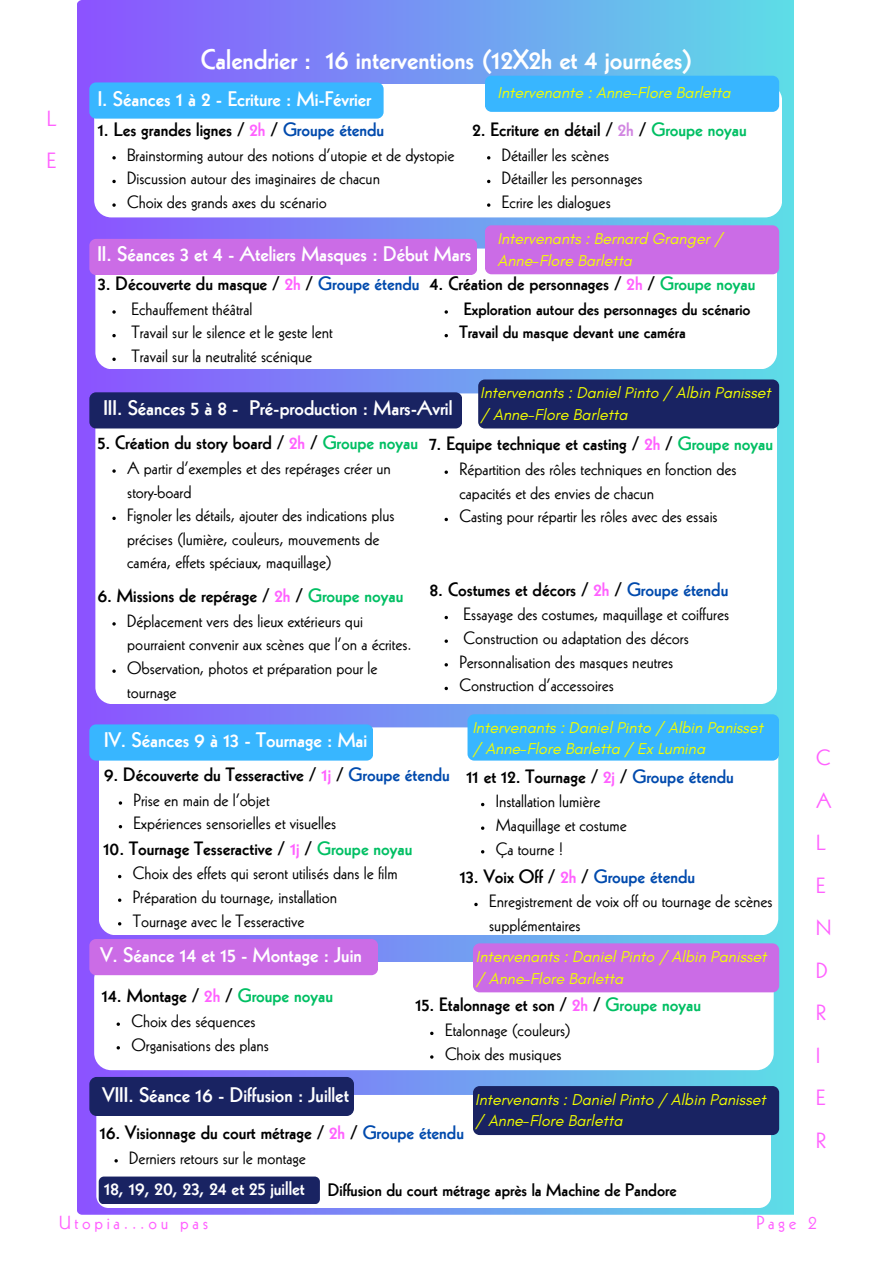
<style>
.page{position:relative;width:894px;height:1264px;background:#fff}
.page>*{position:absolute;margin:0;border:0;box-sizing:border-box;transform-origin:0 0}
.t1{font:800 27.45px "Kabel LT Pro";color:#fff}
.t2{font:21.45px/42.6px "Kabel LT Pro";color:#ff61ff}
.t3{font:800 20.55px "Kabel LT Pro";color:#fff}
.t4{font:800 19.05px "Kabel LT Pro";color:#fff}
.t5{font:800 18.75px "Kabel LT Pro";color:#000}
.t6{font:18.6px "Kabel LT Pro";letter-spacing:.2em;color:#ff61ff}
.t7{font:800 17.55px "Kabel LT Pro";color:#000}
.t8{font:17.4px/23.7px "Kabel LT Pro";color:#000}
.t9{font:800 17.4px/23.7px "Kabel LT Pro";color:#000}
.t10{font:italic 16.05px/21.3px "Glacial Indifference";color:#f2ff00}
.s1{color:#ff61ff}
.s2{color:#004aad}
.s3{color:#d185e1}
.s4{color:#00bf63}
</style>
<div class="page">
<div style="left:77px;top:0;width:728px;height:1214px;background:linear-gradient(to right,#8c52ff,#5ee0e6);border-radius:5px"></div>
<div style="left:99px;top:727px;width:679px;height:208px;background:#fff;border-radius:17px"></div>
<div style="left:94px;top:84px;width:687px;height:133px;background:#fff;border-radius:17px"></div>
<div style="left:95px;top:393px;width:681px;height:311px;background:#fff;border-radius:17px"></div>
<div style="left:89px;top:82px;width:294px;height:37px;background:#38b6ff;border-radius:7px"></div>
<div style="left:96px;top:1094px;width:674px;height:113px;background:#fff;border-radius:12px"></div>
<div style="left:95px;top:248px;width:681px;height:121px;background:#fff;border-radius:17px"></div>
<div style="left:99px;top:1176px;width:221px;height:28px;background:#192362;border-radius:5px"></div>
<div style="left:94px;top:961px;width:679px;height:109px;background:#fff;border-radius:17px"></div>
<div style="left:89px;top:1076px;width:265px;height:39px;background:#192362;border-radius:7px"></div>
<div style="left:89px;top:939px;width:289px;height:36px;background:#cb6ce6;border-radius:7px"></div>
<div style="left:89px;top:239px;width:388px;height:36px;background:#cb6ce6;border-radius:7px"></div>
<div style="left:89px;top:392px;width:373px;height:36px;background:#192362;border-radius:7px"></div>
<div style="left:89px;top:724px;width:284px;height:36px;background:#38b6ff;border-radius:7px"></div>
<svg style="left:112px;top:622px;width:4px;height:3px"></svg>
<svg style="left:112px;top:669px;width:4px;height:4px"></svg>
<svg style="left:444px;top:470px;width:4px;height:4px"></svg>
<svg style="left:444px;top:518px;width:4px;height:3px"></svg>
<svg style="left:112px;top:156px;width:4px;height:3px"></svg>
<svg style="left:112px;top:180px;width:4px;height:3px"></svg>
<svg style="left:112px;top:203px;width:4px;height:4px"></svg>
<svg style="left:112px;top:469px;width:4px;height:4px"></svg>
<svg style="left:112px;top:516px;width:4px;height:4px"></svg>
<svg style="left:487px;top:203px;width:3px;height:4px"></svg>
<svg style="left:112px;top:310px;width:4px;height:4px"></svg>
<svg style="left:112px;top:334px;width:4px;height:3px"></svg>
<svg style="left:112px;top:357px;width:4px;height:4px"></svg>
<svg style="left:444px;top:310px;width:4px;height:4px"></svg>
<svg style="left:444px;top:334px;width:4px;height:3px"></svg>
<div style="left:793px;top:0;width:100px;height:1263px;background:#fff"></div>
<div style="left:485px;top:76px;width:294px;height:36px;background:#38b6ff;border-radius:7px"></div>
<div style="left:485px;top:225px;width:294px;height:49px;background:#cb6ce6;border-radius:7px"></div>
<div style="left:478px;top:379px;width:301px;height:49px;background:#192362;border-radius:7px"></div>
<svg style="left:444px;top:616px;width:4px;height:3px"></svg>
<svg style="left:444px;top:639px;width:4px;height:4px"></svg>
<svg style="left:444px;top:686px;width:4px;height:4px"></svg>
<div style="left:467px;top:714px;width:312px;height:46px;background:#38b6ff;border-radius:7px"></div>
<div style="left:473px;top:943px;width:306px;height:49px;background:#cb6ce6;border-radius:7px"></div>
<svg style="left:114px;top:1159px;width:4px;height:3px"></svg>
<div style="left:473px;top:1086px;width:306px;height:49px;background:#192362;border-radius:7px"></div>
<p class="t2" style="left:47px;top:99px;width:11px">L<br>E</p>
<h1 class="t1" style="left:201px;top:49px;width:493px">Calendrier : 16 interventions (12X2h et 4 journées)</h1>
<p class="t3" style="left:98px;top:91px;width:275px">I. Séances 1 à 2 - Ecriture : Mi-Février</p>
<p class="t5" style="left:98px;top:122px;width:288px">1. Les grandes lignes / <span class="s1">2h</span> / <span class="s2">Groupe étendu</span></p>
<p class="t8" style="left:127px;top:145px;width:328px">Brainstorming autour des notions d’utopie et de dystopie<br>Discussion autour des imaginaires de chacun<br>Choix des grands axes du scénario</p>
<p class="t10" style="left:497px;top:82px;width:234px">Intervenante : Anne-Flore Barletta</p>
<p class="t5" style="left:472px;top:122px;width:276px">2. Ecriture en détail / <span class="s3">2h</span> / <span class="s4">Groupe noyau</span></p>
<p class="t8" style="left:501px;top:145px;width:142px">Détailler les scènes<br>Détailler les personnages<br>Ecrire les dialogues</p>
<p class="t3" style="left:97px;top:246px;width:375px">II. Séances 3 et 4 - Ateliers Masques : Début Mars</p>
<p class="t10" style="left:497px;top:228px;width:226px">Intervenants : Bernard Granger /<br>Anne-Flore Barletta</p>
<p class="t5" style="left:98px;top:276px;width:323px">3. Découverte du masque / <span class="s1">2h</span> / <span class="s2">Groupe étendu</span></p>
<p class="t8" style="left:131px;top:299px;width:203px">Echauffement théâtral<br>Travail sur le silence et le geste lent<br>Travail sur la neutralité scénique</p>
<p class="t5" style="left:430px;top:276px;width:327px">4. Création de personnages / <span class="s1">2h</span> / <span class="s4">Groupe noyau</span></p>
<p class="t9" style="left:459px;top:299px;width:292px">Exploration autour des personnages du scénario<br>Travail du masque devant une caméra</p>
<p class="t3" style="left:103px;top:399px;width:350px">III. Séances 5 à 8 - Pré-production : Mars-Avril</p>
<p class="t10" style="left:480px;top:382px;width:292px">Intervenants : Daniel Pinto / Albin Panisset / Anne-Flore Barletta</p>
<p class="t5" style="left:98px;top:435px;width:322px">5. Création du story board / <span class="s1">2h</span> / <span class="s4">Groupe noyau</span></p>
<p class="t8" style="left:127px;top:458px;width:269px">A partir d’exemples et des repérages créer un story-board<br>Fignoler les détails, ajouter des indications plus précises (lumière, couleurs, mouvements de caméra, effets spéciaux, maquillage)</p>
<p class="t5" style="left:98px;top:588px;width:307px">6. Missions de repérage / <span class="s1">2h</span> / <span class="s4">Groupe noyau</span></p>
<p class="t8" style="left:127px;top:611px;width:286px">Déplacement vers des lieux extérieurs qui pourraient convenir aux scènes que l’on a écrites.<br>Observation, photos et préparation pour le tournage</p>
<p class="t3" style="left:104px;top:732px;width:265px">IV. Séances 9 à 13 - Tournage : Mai</p>
<p class="t5" style="left:430px;top:436px;width:345px">7. Equipe technique et casting / <span class="s1">2h</span> / <span class="s4">Groupe noyau</span></p>
<p class="t8" style="left:459px;top:459px;width:279px">Répartition des rôles techniques en fonction des capacités et des envies de chacun<br>Casting pour répartir les rôles avec des essais</p>
<p class="t5" style="left:430px;top:582px;width:300px">8. Costumes et décors / <span class="s1">2h</span> / <span class="s2">Groupe étendu</span></p>
<p class="t8" style="left:459px;top:604px;width:271px">Essayage des costumes, maquillage et coiffures Construction ou adaptation des décors Personnalisation des masques neutres Construction d’accessoires</p>
<p class="t10" style="left:472px;top:716px;width:292px">Intervenants : Daniel Pinto / Albin Panisset / Anne-Flore Barletta / Ex Lumina</p>
<p class="t5" style="left:104px;top:767px;width:347px">9. Découverte du Tesseractive / <span class="s1">1j</span> / <span class="s2">Groupe étendu</span></p>
<p class="t8" style="left:134px;top:790px;width:204px">Prise en main de l’objet<br>Expériences sensorielles et visuelles</p>
<p class="t5" style="left:103px;top:840px;width:310px">10. Tournage Tesseractive / <span class="s1">1j</span> / <span class="s4">Groupe noyau</span></p>
<p class="t8" style="left:133px;top:863px;width:266px">Choix des effets qui seront utilisés dans le film<br>Préparation du tournage, installation<br>Tournage avec le Tesseractive</p>
<p class="t5" style="left:466px;top:768px;width:269px">11 et 12. Tournage / <span class="s1">2j</span> / <span class="s2">Groupe étendu</span></p>
<p class="t8" style="left:495px;top:791px;width:132px">Installation lumière<br>Maquillage et costume<br>Ça tourne !</p>
<p class="t5" style="left:459px;top:868px;width:237px">13. Voix Off / <span class="s1">2h</span> / <span class="s2">Groupe étendu</span></p>
<p class="t8" style="left:489px;top:891px;width:285px">Enregistrement de voix off ou tournage de scènes supplémentaires</p>
<p class="t3" style="left:100px;top:946px;width:263px">V. Séance 14 et 15 - Montage : Juin</p>
<p class="t5" style="left:102px;top:988px;width:232px">14. Montage / <span class="s1">2h</span> / <span class="s4">Groupe noyau</span></p>
<p class="t8" style="left:131px;top:1011px;width:139px">Choix des séquences<br>Organisations des plans</p>
<p class="t10" style="left:475px;top:946px;width:292px">Intervenants : Daniel Pinto / Albin Panisset / Anne-Flore Barletta</p>
<p class="t5" style="left:415px;top:997px;width:287px">15. Etalonnage et son / <span class="s1">2h</span> / <span class="s4">Groupe noyau</span></p>
<p class="t8" style="left:445px;top:1020px;width:127px">Etalonnage (couleurs)<br>Choix des musiques</p>
<p class="t3" style="left:102px;top:1086px;width:248px">VIII. Séance 16 - Diffusion : Juillet</p>
<p class="t5" style="left:100px;top:1125px;width:365px">16. Visionnage du court métrage / <span class="s1">2h</span> / <span class="s2">Groupe étendu</span></p>
<p class="t8" style="left:129px;top:1147px;width:178px">Derniers retours sur le montage</p>
<p class="t10" style="left:475px;top:1088px;width:292px">Intervenants : Daniel Pinto / Albin Panisset / Anne-Flore Barletta</p>
<p class="t4" style="left:104px;top:1181px;width:202px">18, 19, 20, 23, 24 et 25 juillet</p>
<p class="t7" style="left:328px;top:1183px;width:350px">Diffusion du court métrage après la Machine de Pandore</p>
<p class="t2" style="left:815px;top:738px;width:17px">C<br>A<br>L<br>E<br>N<br>D<br>R<br>I<br>E<br>R</p>
<p class="t6" style="left:59px;top:1215px;width:150px">Utopia...ou pas</p>
<p class="t6" style="left:756px;top:1215px;width:62px">Page 2</p>
</div>
